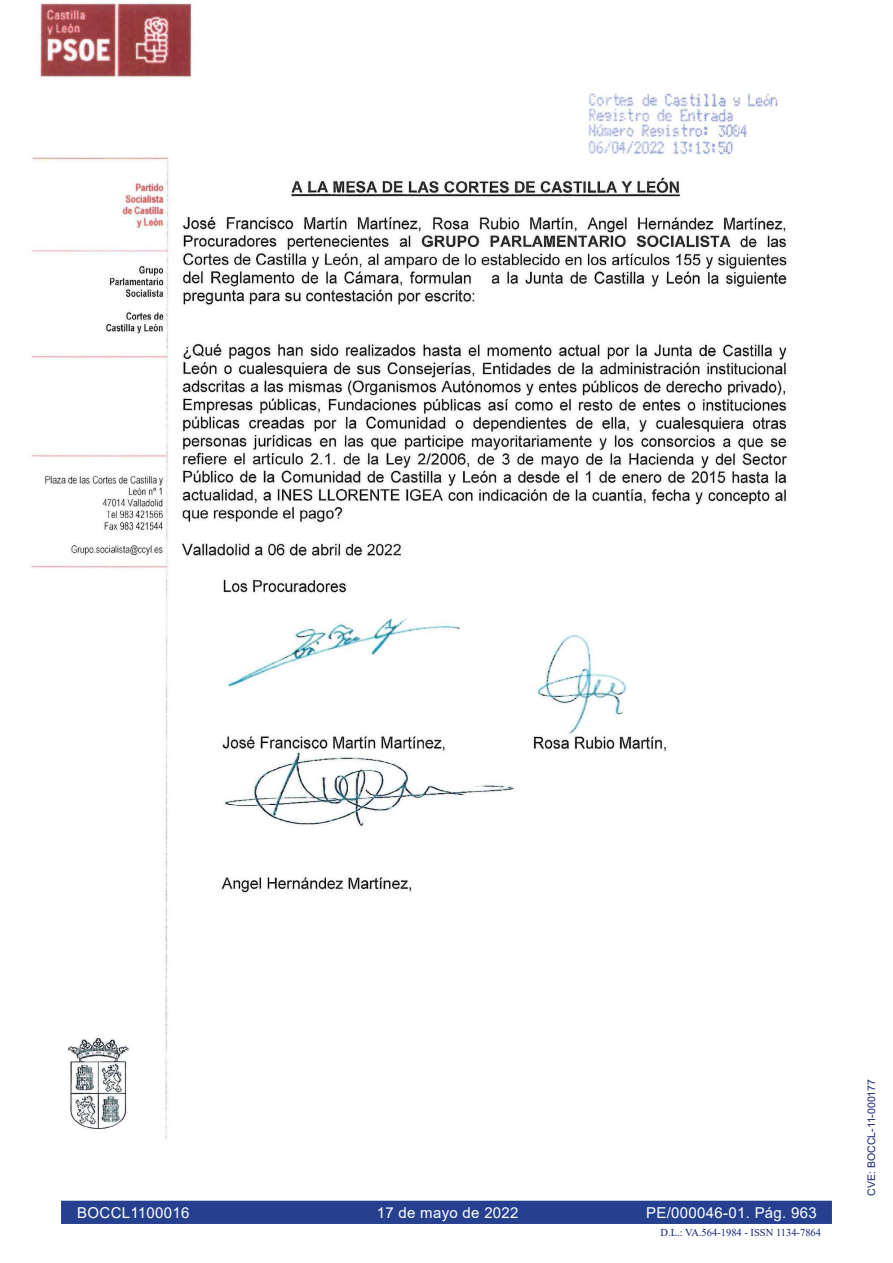
<style>
.page{position:relative;width:893px;height:1263px;background:#fff}
.page>*{position:absolute;margin:0;border:0;box-sizing:border-box;transform-origin:0 0}
.E_CVE{font:15px "Arial";letter-spacing:.02em;color:#fff}
.t1{font:10.5px "Times New Roman";color:#132477}
.t2{font:10.5px "Arial";color:#132477}
</style>
<div class="page">
<div style="left:60px;top:1200px;width:773px;height:25px;background:#25408f"></div>
<div style="left:60px;top:1199px;width:773px;height:26px;border:2px solid #fff"></div>
<img style="left:31px;top:3px;width:757px;height:1135px">
<p class="E_CVE" style="left:77px;top:1202px;width:114px">BOCCL1100016</p>
<p class="E_CVE" style="left:377px;top:1202px;width:143px">17 de mayo de 2022</p>
<p class="E_CVE" style="left:646px;top:1202px;width:172px">PE/000046-01. Pág. 963</p>
<p class="t1" style="left:661px;top:1225px;width:162px">D.L.: VA.564-1984 - ISSN 1134-7864</p>
<p class="t2" style="left:864px;top:1195px;width:118px;rotate:-90deg">CVE: BOCCL-11-000177</p>
</div>
